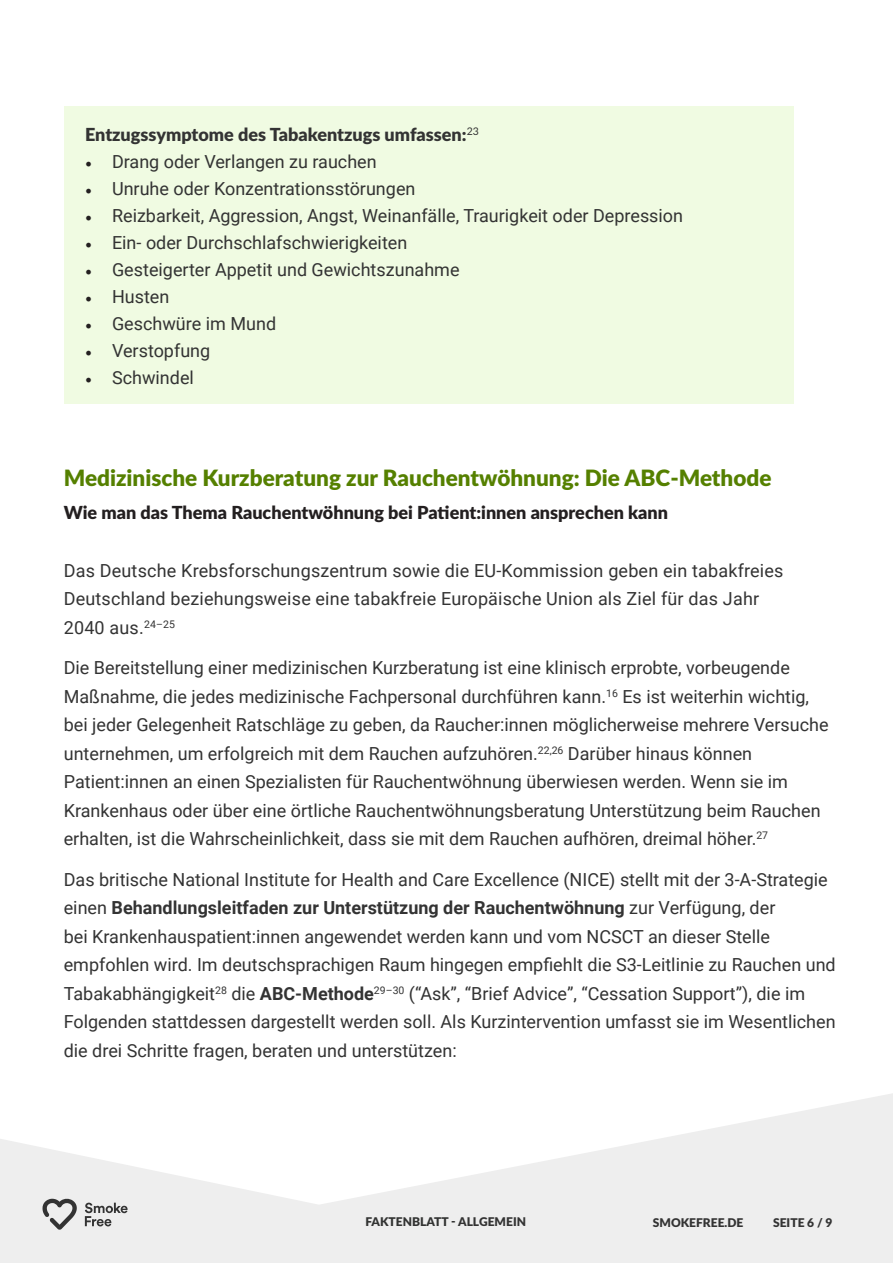
<style>
.page{position:relative;width:893px;height:1263px;background:#fff}
.page>*{position:absolute;margin:0;border:0;box-sizing:border-box;transform-origin:0 0}
.Page_Title_Style{font:900 22.5px "Lato";color:#558000}
.t1{font:18px/28.5px "Roboto";color:#333}
.Page_Title_Style-2{font:900 18px "Lato";color:#231f20}
.t2{font:900 18px "Lato";color:#333}
.t3{font:900 12px "Lato";color:#323332}
.t4{font:900 12px "Lato";color:#333}
.s1{font-family:"Minion Pro";color:#231f20}
.s2{font-weight:700}
.s3{color:#333}
</style>
<div class="page">
<svg style="left:0;top:1093px;width:893px;height:170px;fill:#eee"></svg>
<svg style="left:43px;top:1198px;width:85px;height:32px;background:#bebebe"></svg>
<div style="left:64px;top:106px;width:729px;height:298px;background:#f0fbe2"></div>
<p class="t2" style="left:85px;top:121px;width:395px">Entzugssymptome des Tabakentzugs umfassen:<sup>23</sup></p>
<p class="t1" style="left:85px;top:147px;width:293px"><span class="s1">•</span> Drang oder Verlangen zu rauchen</p>
<p class="t1" style="left:85px;top:174px;width:332px"><span class="s1">•</span> Unruhe oder Konzentrationsstörungen</p>
<p class="t1" style="left:85px;top:201px;width:600px"><span class="s1">•</span> Reizbarkeit, Aggression, Angst, Weinanfälle, Traurigkeit oder Depression</p>
<p class="t1" style="left:85px;top:228px;width:324px"><span class="s1">•</span> Ein- oder Durchschlafschwierigkeiten</p>
<p class="t1" style="left:85px;top:255px;width:376px"><span class="s1">•</span> Gesteigerter Appetit und Gewichtszunahme</p>
<p class="t1" style="left:85px;top:282px;width:86px"><span class="s1">•</span> Husten</p>
<p class="t1" style="left:85px;top:309px;width:193px"><span class="s1">•</span> Geschwüre im Mund</p>
<p class="t1" style="left:85px;top:336px;width:127px"><span class="s1">•</span> Verstopfung</p>
<p class="t1" style="left:85px;top:363px;width:110px"><span class="s1">•</span> Schwindel</p>
<p class="Page_Title_Style" style="left:64px;top:461px;width:709px">Medizinische Kurzberatung zur Rauchentwöhnung: Die ABC-Methode</p>
<p class="Page_Title_Style-2" style="left:64px;top:499px;width:606px">Wie man das Thema Rauchentwöhnung bei Patient:innen ansprechen kann</p>
<p class="t1" style="left:64px;top:555px;width:721px">Das Deutsche Krebsforschungszentrum sowie die EU-Kommission geben ein tabakfreies<br>Deutschland beziehungsweise eine tabakfreie Europäische Union als Ziel für das Jahr<br>2040 aus.<sup>24–25</sup></p>
<p class="t1" style="left:64px;top:653px;width:766px">Die Bereitstellung einer medizinischen Kurzberatung ist eine klinisch erprobte, vorbeugende Maßnahme, die jedes medizinische Fachpersonal durchführen kann.<sup>16</sup> Es ist weiterhin wichtig, bei jeder Gelegenheit Ratschläge zu geben, da Raucher:innen möglicherweise mehrere Versuche unternehmen, um erfolgreich mit dem Rauchen aufzuhören.<sup>22,26</sup> Darüber hinaus können Patient:innen an einen Spezialisten für Rauchentwöhnung überwiesen werden. Wenn sie im Krankenhaus oder über eine örtliche Rauchentwöhnungsberatung Unterstützung beim Rauchen erhalten, ist die Wahrscheinlichkeit, dass sie mit dem Rauchen aufhören, dreimal höher.<sup>27</sup></p>
<p class="t1" style="left:64px;top:864px;width:773px">Das britische National Institute for Health and Care Excellence (NICE) stellt mit der 3-A-Strategie einen <span class="s2">Behandlungsleitfaden zur Unterstützung der Rauchentwöhnung</span> zur Verfügung, der<br>bei Krankenhauspatient:innen angewendet werden kann und vom NCSCT an dieser Stelle empfohlen wird. Im deutschsprachigen Raum hingegen empfiehlt die S3-Leitlinie zu Rauchen und Tabakabhängigkeit<sup>28</sup> die <span class="s2">ABC-Methode</span><sup>29–30</sup> (“Ask”, “Brief Advice”, “Cessation Support”), die im Folgenden stattdessen dargestellt werden soll. Als Kurzintervention umfasst sie im Wesentlichen die drei Schritte fragen, beraten und unterstützen:</p>
<p class="t3" style="left:366px;top:1213px;width:162px">FAKTENBLATT - <span class="s3">ALLGEMEIN</span></p>
<p class="t4" style="left:653px;top:1214px;width:92px">SMOKEFREE.DE</p>
<p class="t4" style="left:773px;top:1214px;width:61px">SEITE 6 / 9</p>
</div>
